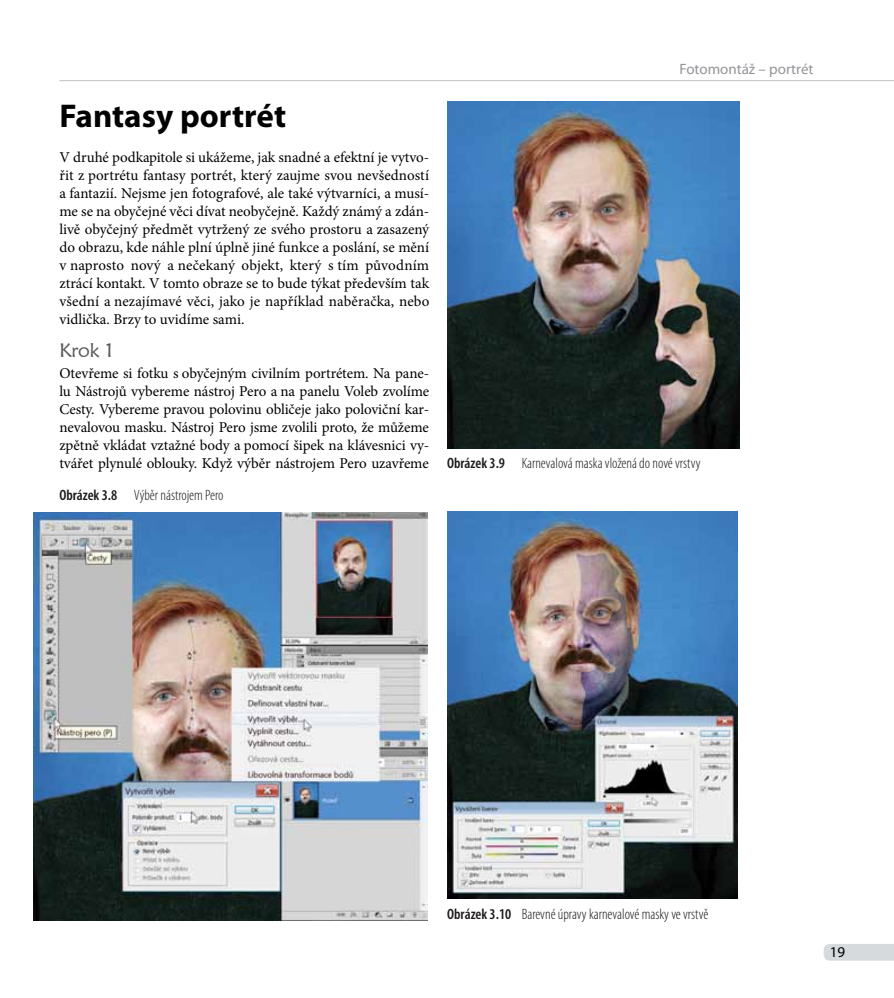
<style>
.page{position:relative;width:894px;height:998px;background:#fff}
.page>*{position:absolute;margin:0;border:0;box-sizing:border-box;transform-origin:0 0}
.t1{font:700 33px "Myriad Pro";color:#000}
.t2{font:19.5px "Maiandra GD";color:#58595b}
.t3{font:15px/18px "Minion Pro";color:#000;text-align:justify}
.t4{font:300 condensed 15px "Myriad Pro";color:#1d191c}
.t5{font:15px "Myriad Pro";color:#939598}
.t6{font:15px "Myriad Pro";color:#000}
.s1{font-weight:600}
</style>
<div class="page">
<svg style="left:823px;top:944px;width:70px;height:17px"></svg>
<hr style="left:59px;top:80px;width:834px;height:1px;background:#bdc1c6">
<img style="left:34px;top:513px;width:393px;height:408px">
<img style="left:447px;top:102px;width:292px;height:347px">
<img style="left:447px;top:512px;width:290px;height:387px">
<h1 class="t1" style="left:59px;top:94px;width:228px">Fantasy portrét</h1>
<p class="t3" style="left:59px;top:148px;width:371px">V druhé podkapitole si ukážeme, jak snadné a efektní je vytvo&shy;řit z portrétu fantasy portrét, který zaujme svou nevšedností a fantazií. Nejsme jen fotografové, ale také výtvarníci, a musí&shy;me se na obyčejné věci dívat neobyčejně. Každý známý a zdán&shy;livě obyčejný předmět vytržený ze svého prostoru a zasazený do obrazu, kde náhle plní úplně jiné funkce a poslání, se mění v naprosto nový a nečekaný objekt, který s tím původním ztrácí kontakt. V tomto obraze se to bude týkat především tak všední a nezajímavé věci, jako je například naběračka, nebo vidlička. Brzy to uvidíme sami.</p>
<h2 class="t2" style="left:59px;top:339px;width:55px">krok 1</h2>
<p class="t3" style="left:59px;top:364px;width:371px">Otevřeme si fotku s obyčejným civilním portrétem. Na pane&shy;lu Nástrojů vybereme nástroj Pero a na panelu Voleb zvolíme Cesty. Vybereme pravou polovinu obličeje jako poloviční kar&shy;nevalovou masku. Nástroj Pero jsme zvolili proto, že můžeme zpětně vkládat vztažné body a pomocí šipek na klávesnici vy&shy;tvářet plynulé oblouky. Když výběr nástrojem Pero uzavřeme</p>
<p class="t4" style="left:59px;top:487px;width:165px"><span class="s1">Obrázek 3.8</span> Výběr nástrojem Pero</p>
<p class="t5" style="left:679px;top:60px;width:135px">Fotomontáž – portrét</p>
<p class="t4" style="left:447px;top:455px;width:255px"><span class="s1">Obrázek 3.9</span> Karnevalová maska vložená do nové vrstvy</p>
<p class="t4" style="left:447px;top:906px;width:262px"><span class="s1">Obrázek 3.10</span> Barevné úpravy karnevalové masky ve vrstvě</p>
<p class="t6" style="left:829px;top:942px;width:17px">19</p>
</div>
